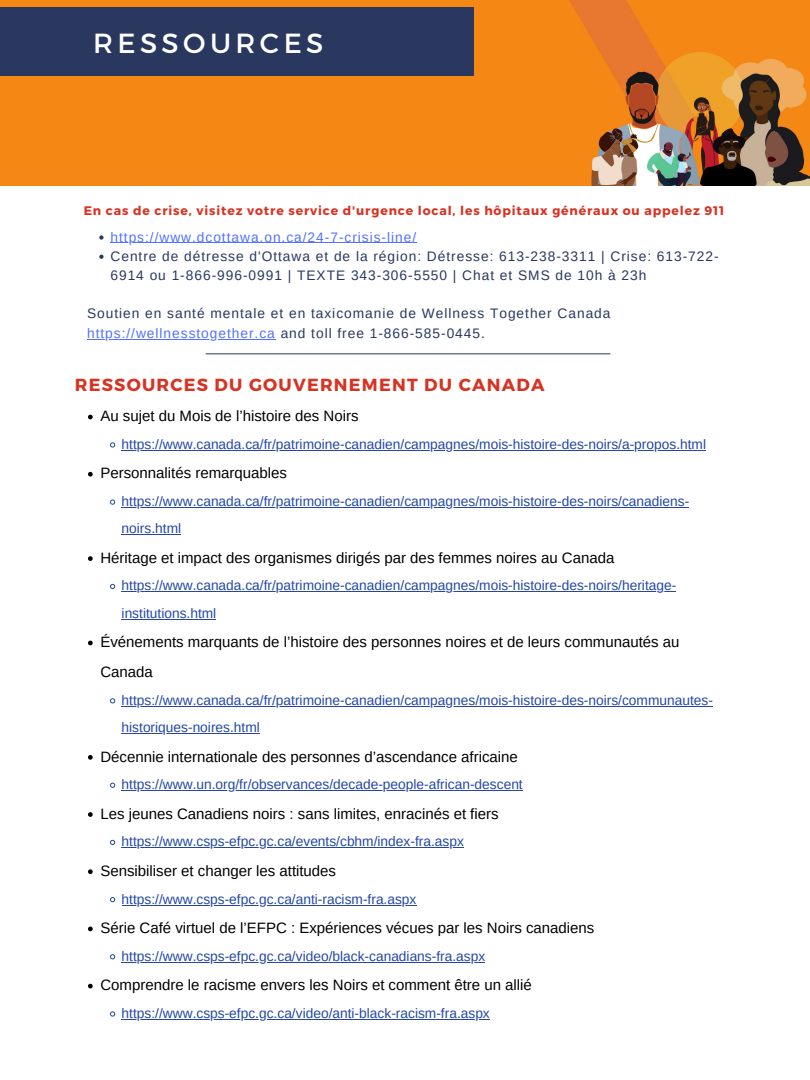
<style>
.page{position:relative;width:810px;height:1080px;background:#fff}
.page>*{position:absolute;margin:0;border:0;box-sizing:border-box;transform-origin:0 0}
.t1{font:27.62px "Montserrat";letter-spacing:.16em;color:#fff}
.t2{font:700 17.5px "Montserrat";letter-spacing:.07em;color:#d83322}
.t3{font:15px/30px "Arimo";color:#000}
.t4{font:13.75px/27.2px "Arimo";color:#2447a4}
.t5{font:13.75px/19.2px "Arimo";letter-spacing:.07em;color:#2a3860}
.t6{font:13.75px "Arimo";letter-spacing:.07em;color:#5271ff}
.t7{font:700 12.44px "Montserrat";letter-spacing:.07em;color:#d83322}
.s1{color:#2a3860}
</style>
<div class="page">
<hr style="left:206px;top:354px;width:404px;height:1px;background:#2a3860">
<img style="left:0;top:0;width:810px;height:185px">
<div style="left:0;top:8px;width:474px;height:67px;background:#2a3860"></div>
<svg style="left:99px;top:235px;width:5px;height:5px"></svg>
<hr style="left:111px;top:242px;width:306px;height:1px;background:#5271ff">
<svg style="left:99px;top:255px;width:5px;height:4px"></svg>
<hr style="left:87px;top:339px;width:189px;height:1px;background:#5271ff">
<svg style="left:88px;top:415px;width:5px;height:4px"></svg>
<svg style="left:110px;top:442px;width:5px;height:6px"></svg>
<hr style="left:122px;top:450px;width:584px;height:1px;background:#2447a4">
<svg style="left:88px;top:472px;width:5px;height:5px"></svg>
<svg style="left:110px;top:499px;width:5px;height:6px"></svg>
<hr style="left:122px;top:507px;width:567px;height:1px;background:#2447a4">
<hr style="left:122px;top:534px;width:59px;height:1px;background:#2447a4">
<svg style="left:88px;top:556px;width:5px;height:5px"></svg>
<svg style="left:110px;top:584px;width:5px;height:5px"></svg>
<hr style="left:122px;top:591px;width:554px;height:1px;background:#2447a4">
<hr style="left:122px;top:619px;width:94px;height:1px;background:#2447a4">
<svg style="left:88px;top:641px;width:5px;height:4px"></svg>
<svg style="left:110px;top:698px;width:5px;height:6px"></svg>
<hr style="left:122px;top:706px;width:591px;height:1px;background:#2447a4">
<hr style="left:122px;top:733px;width:138px;height:1px;background:#2447a4">
<svg style="left:88px;top:755px;width:5px;height:5px"></svg>
<svg style="left:110px;top:783px;width:5px;height:5px"></svg>
<hr style="left:122px;top:790px;width:401px;height:1px;background:#2447a4">
<svg style="left:88px;top:812px;width:5px;height:5px"></svg>
<svg style="left:110px;top:840px;width:5px;height:5px"></svg>
<hr style="left:122px;top:847px;width:342px;height:1px;background:#2447a4">
<svg style="left:88px;top:869px;width:5px;height:5px"></svg>
<svg style="left:110px;top:897px;width:5px;height:5px"></svg>
<hr style="left:122px;top:905px;width:295px;height:1px;background:#2447a4">
<svg style="left:88px;top:927px;width:5px;height:4px"></svg>
<svg style="left:110px;top:954px;width:5px;height:5px"></svg>
<hr style="left:122px;top:962px;width:363px;height:1px;background:#2447a4">
<svg style="left:88px;top:984px;width:5px;height:4px"></svg>
<svg style="left:110px;top:1011px;width:5px;height:6px"></svg>
<hr style="left:122px;top:1019px;width:368px;height:1px;background:#2447a4">
<h1 class="t1" style="left:93px;top:25px;width:232px">RESSOURCES</h1>
<p class="t7" style="left:84px;top:202px;width:642px">En cas de crise, visitez votre service d'urgence local, les hôpitaux généraux ou appelez 911</p>
<p class="t6" style="left:111px;top:229px;width:307px">https://www.dcottawa.on.ca/24-7-crisis-line/</p>
<p class="t5" style="left:111px;top:246px;width:610px">Centre de détresse d'Ottawa et de la région: Détresse: 613-238-3311 | Crise: 613-722-<br>6914 ou 1-866-996-0991 | TEXTE 343-306-5550 | Chat et SMS de 10h à 23h</p>
<h3 class="t5" style="left:87px;top:304px;width:525px">Soutien en santé mentale et en taxicomanie de Wellness Together Canada</h3>
<h2 class="t6" style="left:87px;top:325px;width:399px">https://wellnesstogether.ca <span class="s1">and toll free 1-866-585-0445.</span></h2>
<p class="t2" style="left:75px;top:373px;width:471px">RESSOURCES DU GOUVERNEMENT DU CANADA</p>
<p class="t3" style="left:100px;top:401px;width:260px">Au sujet du Mois de l’histoire des Noirs</p>
<p class="t4" style="left:122px;top:431px;width:586px">https://www.canada.ca/fr/patrimoine-canadien/campagnes/mois-histoire-des-noirs/a-propos.html</p>
<p class="t3" style="left:100px;top:458px;width:188px">Personnalités remarquables</p>
<p class="t4" style="left:122px;top:488px;width:569px">https://www.canada.ca/fr/patrimoine-canadien/campagnes/mois-histoire-des-noirs/canadiens&shy;noirs.html</p>
<p class="t3" style="left:100px;top:543px;width:516px">Héritage et impact des organismes dirigés par des femmes noires au Canada</p>
<p class="t4" style="left:122px;top:572px;width:556px">https://www.canada.ca/fr/patrimoine-canadien/campagnes/mois-histoire-des-noirs/heritage&shy;institutions.html</p>
<p class="t3" style="left:100px;top:627px;width:581px">Événements marquants de l’histoire des personnes noires et de leurs communautés au<br>Canada</p>
<p class="t4" style="left:122px;top:686px;width:593px">https://www.canada.ca/fr/patrimoine-canadien/campagnes/mois-histoire-des-noirs/communautes-</p>
<p class="t4" style="left:122px;top:714px;width:140px">historiques-noires.html</p>
<p class="t3" style="left:100px;top:741px;width:419px">Décennie internationale des personnes d’ascendance africaine</p>
<p class="t4" style="left:122px;top:771px;width:403px">https://www.un.org/fr/observances/decade-people-african-descent</p>
<p class="t3" style="left:100px;top:799px;width:400px">Les jeunes Canadiens noirs : sans limites, enracinés et fiers</p>
<p class="t4" style="left:122px;top:828px;width:344px">https://www.csps-efpc.gc.ca/events/cbhm/index-fra.aspx</p>
<p class="t3" style="left:100px;top:856px;width:237px">Sensibiliser et changer les attitudes</p>
<p class="t4" style="left:122px;top:885px;width:296px">https://www.csps-efpc.gc.ca/anti-racism-fra.aspx</p>
<p class="t3" style="left:100px;top:913px;width:496px">Série Café virtuel de l’EFPC : Expériences vécues par les Noirs canadiens</p>
<p class="t4" style="left:122px;top:942px;width:365px">https://www.csps-efpc.gc.ca/video/black-canadians-fra.aspx</p>
<p class="t3" style="left:100px;top:970px;width:433px">Comprendre le racisme envers les Noirs et comment être un allié</p>
<p class="t4" style="left:122px;top:1000px;width:370px">https://www.csps-efpc.gc.ca/video/anti-black-racism-fra.aspx</p>
</div>
